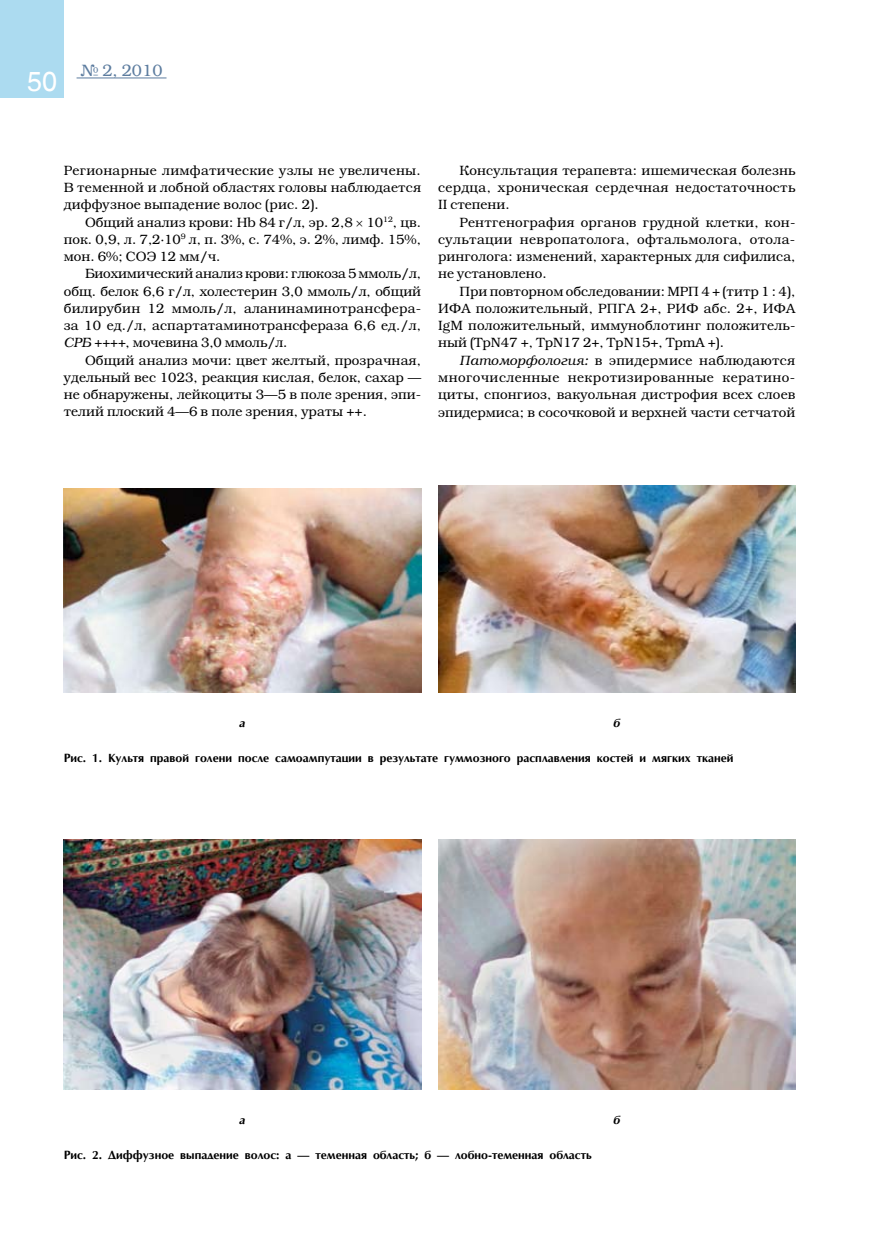
<style>
.page{position:relative;width:872px;height:1234px;background:#fff}
.page>*{position:absolute;margin:0;border:0;box-sizing:border-box;transform-origin:0 0}
.t1{font:27px "Helios";color:#fff}
.t2{font:300 16.5px "Bookman C";color:#5c7c9f}
.t3{font:300 13.5px/17.2px "Bookman C";letter-spacing:.005em;color:#000;text-align:justify}
.t4{font:700 12px "AG Optima";color:#000}
.t5{font:italic 700 12px "AG Optima";color:#000}
.s1{font-style:italic}
</style>
<div class="page">
<div style="left:0;top:0;width:64px;height:98px;background:#acdbf0"></div>
<hr style="left:77px;top:77px;width:89px;height:1px;background:#5c7c9f">
<img style="left:64px;top:488px;width:357px;height:204px">
<img style="left:438px;top:485px;width:357px;height:207px">
<img style="left:64px;top:839px;width:357px;height:250px">
<img style="left:438px;top:839px;width:357px;height:250px">
<h1 class="t1" style="left:27px;top:67px;width:32px">50</h1>
<p class="t2" style="left:80px;top:61px;width:84px">№ 2, 2010</p>
<p class="t3" style="left:64px;top:161px;width:359px">Регионарные лимфатические узлы не увеличены.<br>В теменной и лобной областях головы наблюдается диффузное выпадение волос (рис. 2).</p>
<p class="t3" style="left:64px;top:213px;width:359px;text-indent:21px">Общий анализ крови: Hb 84 г/л, эр. 2,8 10<sup>12</sup>, цв. пок. 0,9, л. 7,2·10<sup>9</sup> л, п. 3%, с. 74%, э. 2%, лимф. 15%, мон. 6%; СОЭ 12 мм/ч.</p>
<p class="t3" style="left:64px;top:265px;width:359px;text-indent:21px">Биохимический анализ крови: глюкоза 5 ммоль/л, общ. белок 6,6 г/л, холестерин 3,0 ммоль/л, общий билирубин 12 ммоль/л, аланинаминотрансфера&shy;за 10 ед./л, аспартатаминотрансфераза 6,6 ед./л, <span class="s1">СРБ ++++</span>, мочевина 3,0 ммоль/л.</p>
<p class="t3" style="left:64px;top:351px;width:359px;text-indent:21px">Общий анализ мочи: цвет желтый, прозрачная, удельный вес 1023, реакция кислая, белок, сахар — не обнаружены, лейкоциты 3—5 в поле зрения, эпи&shy;телий плоский 4—6 в поле зрения, ураты ++.</p>
<p class="t3" style="left:438px;top:161px;width:359px;text-indent:21px">Консультация терапевта: ишемическая болезнь сердца, хроническая сердечная недостаточность II степени.</p>
<p class="t3" style="left:438px;top:213px;width:359px;text-indent:21px">Рентгенография органов грудной клетки, кон&shy;сультации невропатолога, офтальмолога, отола&shy;ринголога: изменений, характерных для сифилиса, не установлено.</p>
<p class="t3" style="left:438px;top:282px;width:359px;text-indent:21px">При повторном обследовании: МРП 4 + (титр 1 : 4), ИФА положительный, РПГА 2+, РИФ абс. 2+, ИФА IgM положительный, иммуноблотинг положитель&shy;ный (TpN47 +, TpN17 2+, TpN15+, TpmA +).</p>
<p class="t3" style="left:438px;top:351px;width:359px;text-indent:21px"><span class="s1">Патоморфология:</span> в эпидермисе наблюдаются многочисленные некротизированные кератино&shy;циты, спонгиоз, вакуольная дистрофия всех слоев эпидермиса; в сосочковой и верхней части сетчатой</p>
<p class="t5" style="left:239px;top:716px;width:7px">а</p>
<p class="t5" style="left:613px;top:716px;width:8px">б</p>
<p class="t4" style="left:64px;top:750px;width:671px">Рис. 1. Культя правой голени после самоампутации в результате гуммозного расплавления костей и мягких тканей</p>
<p class="t5" style="left:239px;top:1112px;width:7px">а</p>
<p class="t5" style="left:613px;top:1112px;width:8px">б</p>
<p class="t4" style="left:64px;top:1147px;width:529px">Рис. 2. Диффузное выпадение волос: а — теменная область; б — лобно-теменная область</p>
</div>
